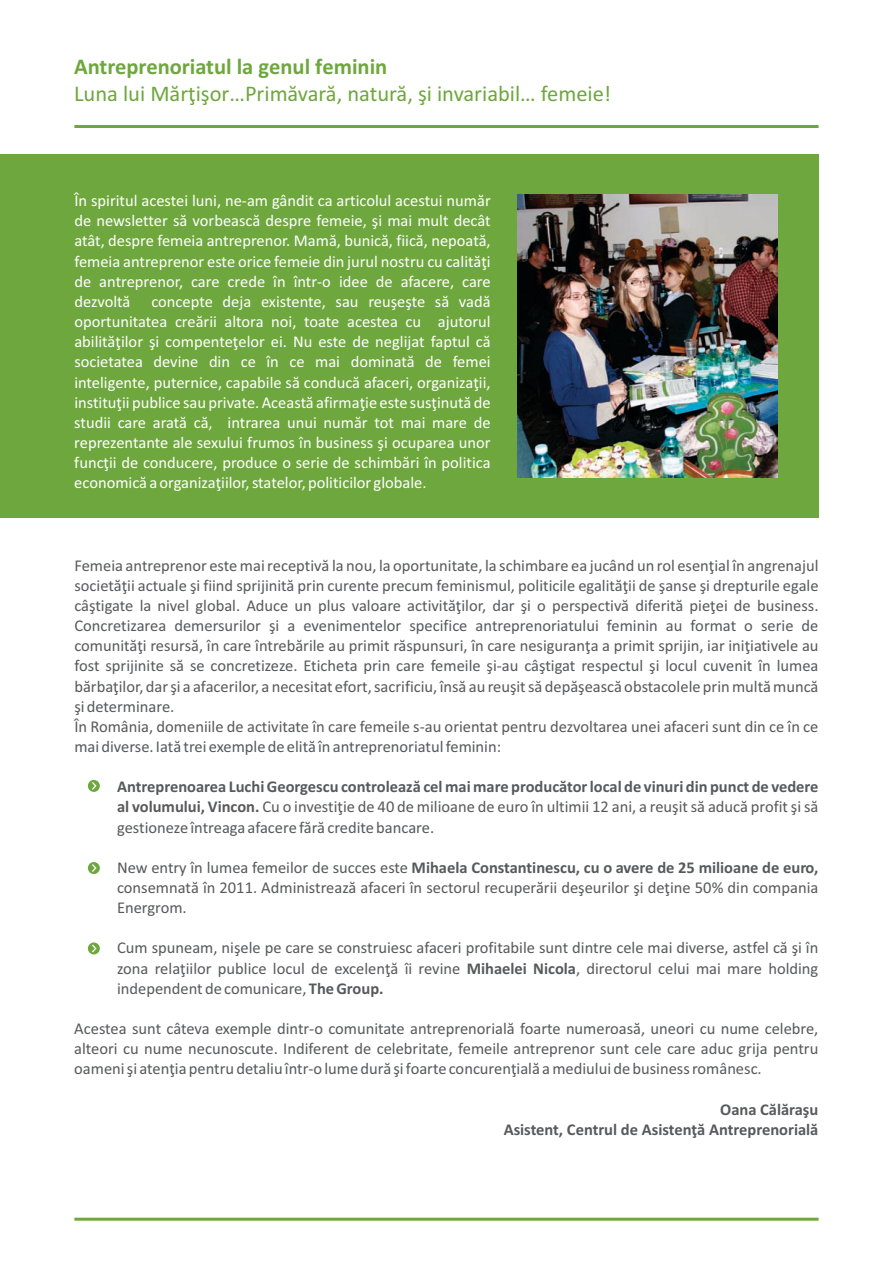
<style>
.page{position:relative;width:893px;height:1263px;background:#fff}
.page>*{position:absolute;margin:0;border:0;box-sizing:border-box;transform-origin:0 0}
.t1{font:22.5px "Calibri";color:#6ea73d}
.t2{font:700 22.5px "Calibri";color:#6ea73d}
.t3{font:16.5px/20.1px "Calibri";color:#58595b;text-align:justify}
.t4{font:16.5px/20.1px "Calibri";color:#fff;text-align:justify}
.t5{font:700 16.5px/20.1px "Calibri";color:#58595b;text-align:right}
.s1{font-weight:700}
</style>
<div class="page">
<hr style="left:74px;top:125px;width:745px;height:3px;background:#6ea73d">
<hr style="left:74px;top:1218px;width:745px;height:3px;background:#6ea73d">
<div style="left:0;top:154px;width:819px;height:364px;background:#6ea73d"></div>
<img style="left:518px;top:195px;width:259px;height:282px">
<div style="left:88px;top:780px;width:12px;height:12px;background:#6ea73d;border-radius:50%"></div>
<svg style="left:92px;top:782px;width:5px;height:8px"></svg>
<div style="left:88px;top:862px;width:12px;height:12px;background:#6ea73d;border-radius:50%"></div>
<svg style="left:92px;top:864px;width:5px;height:8px"></svg>
<div style="left:88px;top:942px;width:12px;height:12px;background:#6ea73d;border-radius:50%"></div>
<svg style="left:92px;top:944px;width:5px;height:8px"></svg>
<h1 class="t2" style="left:74px;top:57px;width:315px">Antreprenoriatul la genul feminin</h1>
<h1 class="t1" style="left:74px;top:84px;width:539px">Luna lui Mărţişor…Primăvară, natură, şi invariabil… femeie!</h1>
<p class="t4" style="left:74px;top:192px;width:418px">În spiritul acestei luni, ne-am gândit ca articolul acestui număr de newsletter să vorbească despre femeie, şi mai mult decât atât, despre femeia antreprenor. Mamă, bunică, fiică, nepoată, femeia antreprenor este orice femeie din jurul nostru cu calităţi de antreprenor, care crede în într-o idee de afacere, care dezvoltă</p>
<p class="t4" style="left:74px;top:293px;width:418px;text-indent:77px">concepte deja existente, sau reuşeşte să vadă oportunitatea creării altora noi, toate acestea cu ajutorul abilităţilor şi compenteţelor ei. Nu este de neglijat faptul că societatea devine din ce în ce mai dominată de femei inteligente, puternice, capabile să conducă afaceri, organizaţii, instituţii publice sau private. Această afirmaţie este susţinută de studii care arată că, intrarea unui număr tot mai mare de reprezentante ale sexului frumos în business şi ocuparea unor funcţii de conducere, produce o serie de schimbări în politica economică a organizaţiilor, statelor, politicilor globale.</p>
<p class="t3" style="left:74px;top:556px;width:746px;text-align:left">Femeia antreprenor este mai receptivă la nou, la oportunitate, la schimbare ea jucând un rol esenţial în angrenajul societăţii actuale şi fiind sprijinită prin curente precum feminismul, politicile egalităţii de şanse şi drepturile egale câştigate la nivel global. Aduce un plus valoare activităţilor, dar şi o perspectivă diferită pieţei de business.<br>Concretizarea demersurilor şi a evenimentelor specifice antreprenoriatului feminin au format o serie de comunităţi resursă, în care întrebările au primit răspunsuri, în care nesiguranţa a primit sprijin, iar iniţiativele au fost sprijinite să se concretizeze. Eticheta prin care femeile şi-au câştigat respectul şi locul cuvenit în lumea bărbaţilor, dar şi a afacerilor, a necesitat efort, sacrificiu, însă au reuşit să depăşească obstacolele prin multă muncă şi determinare.<br>În România, domeniile de activitate în care femeile s-au orientat pentru dezvoltarea unei afaceri sunt din ce în ce mai diverse. Iată trei exemple de elită în antreprenoriatul feminin:</p>
<p class="t3" style="left:117px;top:778px;width:703px"><span class="s1">Antreprenoarea Luchi Georgescu controlează cel mai mare producător local de vinuri din punct de vedere al volumului, Vincon.</span> Cu o investiţie de 40 de milioane de euro în ultimii 12 ani, a reuşit să aducă profit şi să gestioneze întreaga afacere fără credite bancare.</p>
<p class="t3" style="left:117px;top:859px;width:703px">New entry în lumea femeilor de succes este <span class="s1">Mihaela Constantinescu, cu o avere de 25 milioane de euro, </span>consemnată în 2011. Administrează afaceri în sectorul recuperării deşeurilor şi deţine 50% din compania Energrom.</p>
<p class="t3" style="left:117px;top:939px;width:703px">Cum spuneam, nişele pe care se construiesc afaceri profitabile sunt dintre cele mai diverse, astfel că şi în zona relaţiilor publice locul de excelenţă îi revine <span class="s1">Mihaelei Nicola</span>, directorul celui mai mare holding independent de comunicare, <span class="s1">The Group.</span></p>
<p class="t3" style="left:74px;top:1020px;width:746px">Acestea sunt câteva exemple dintr-o comunitate antreprenorială foarte numeroasă, uneori cu nume celebre, alteori cu nume necunoscute. Indiferent de celebritate, femeile antreprenor sunt cele care aduc grija pentru oameni şi atenţia pentru detaliu într-o lume dură şi foarte concurenţială a mediului de business românesc.</p>
<p class="t5" style="left:504px;top:1100px;width:316px">Oana Călăraşu<br>Asistent, Centrul de Asistenţă Antreprenorială</p>
</div>
